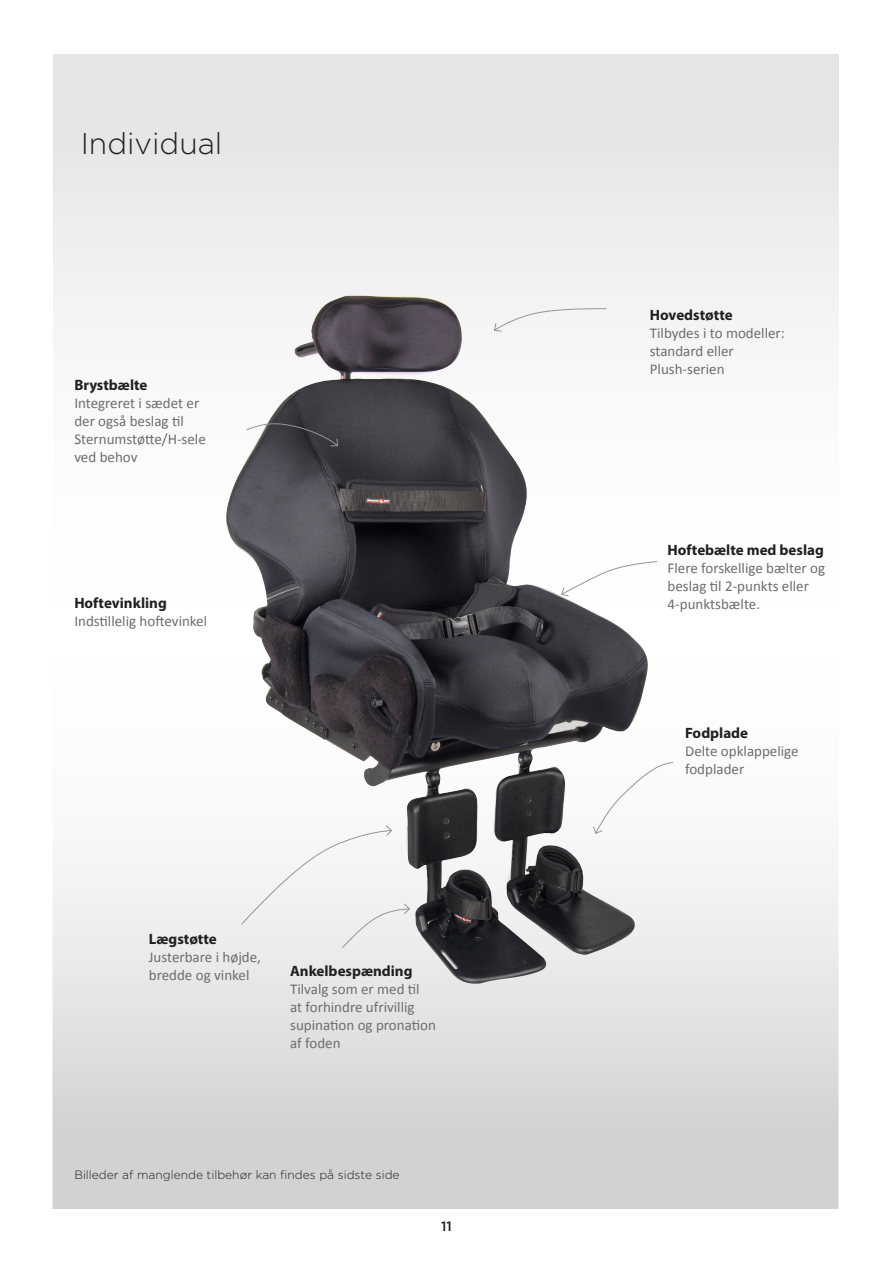
<style>
.page{position:relative;width:893px;height:1263px;background:#fff}
.page>*{position:absolute;margin:0;border:0;box-sizing:border-box;transform-origin:0 0}
.Headline{font:300 30px "Gotham";color:#231f20}
.t1{font:15px/18px "Calibri";color:#6c6d70}
.t2{font:700 15px "Myriad Pro";color:#231f20}
.t3{font:500 13.5px "Gotham";color:#231f20}
.t4{font:300 12px "Gotham";color:#231f20}
</style>
<div class="page">
<div style="left:53px;top:54px;width:785px;height:616px;background:linear-gradient(to bottom,#e4e4e3,#fff)"></div>
<div style="left:52px;top:612px;width:785px;height:597px;background:linear-gradient(to bottom,#fff,#d0d1d0)"></div>
<img style="left:217px;top:296px;width:433px;height:688px">
<svg style="left:494px;top:308px;width:113px;height:24px"></svg>
<svg style="left:561px;top:561px;width:97px;height:36px"></svg>
<svg style="left:593px;top:762px;width:81px;height:72px"></svg>
<svg style="left:245px;top:421px;width:93px;height:26px"></svg>
<div style="left:241px;top:825px;width:170px;height:124px;background:#f2f3f2"></div>
<p class="Headline" style="left:81px;top:124px;width:143px">Individual</p>
<p class="t2" style="left:74px;top:375px;width:75px">Brystbælte</p>
<p class="t1" style="left:74px;top:394px;width:126px">Integreret i sædet er</p>
<p class="t1" style="left:74px;top:412px;width:111px">der også beslag til</p>
<p class="t1" style="left:74px;top:430px;width:133px">Sternumstøtte/H-sele ved behov</p>
<p class="t2" style="left:74px;top:593px;width:94px">Hoftevinkling</p>
<p class="t1" style="left:74px;top:612px;width:134px">Indstillelig hoftevinkel</p>
<p class="t2" style="left:149px;top:929px;width:69px">Lægstøtte</p>
<p class="t1" style="left:149px;top:948px;width:114px">Justerbare i højde, bredde og vinkel</p>
<p class="t2" style="left:290px;top:961px;width:124px">Ankelbespænding</p>
<p class="t1" style="left:290px;top:980px;width:147px">Tilvalg som er med til<br>at forhindre ufrivillig supination og pronation af foden</p>
<p class="t4" style="left:74px;top:1167px;width:327px">Billeder af manglende tilbehør kan findes på sidste side</p>
<p class="t3" style="left:441px;top:1217px;width:12px">11</p>
<p class="t2" style="left:650px;top:305px;width:84px">Hovedstøtte</p>
<p class="t1" style="left:650px;top:324px;width:137px">Tilbydes i to modeller: standard eller</p>
<p class="t1" style="left:650px;top:360px;width:76px">Plush-serien</p>
<p class="t2" style="left:668px;top:540px;width:158px">Hoftebælte med beslag</p>
<p class="t1" style="left:668px;top:559px;width:159px">Flere forskellige bælter og beslag til 2-punkts eller<br>4-punktsbælte.</p>
<p class="t2" style="left:685px;top:724px;width:65px">Fodplade</p>
<p class="t1" style="left:685px;top:742px;width:115px">Delte opklappelige</p>
<p class="t1" style="left:685px;top:760px;width:61px">fodplader</p>
</div>
